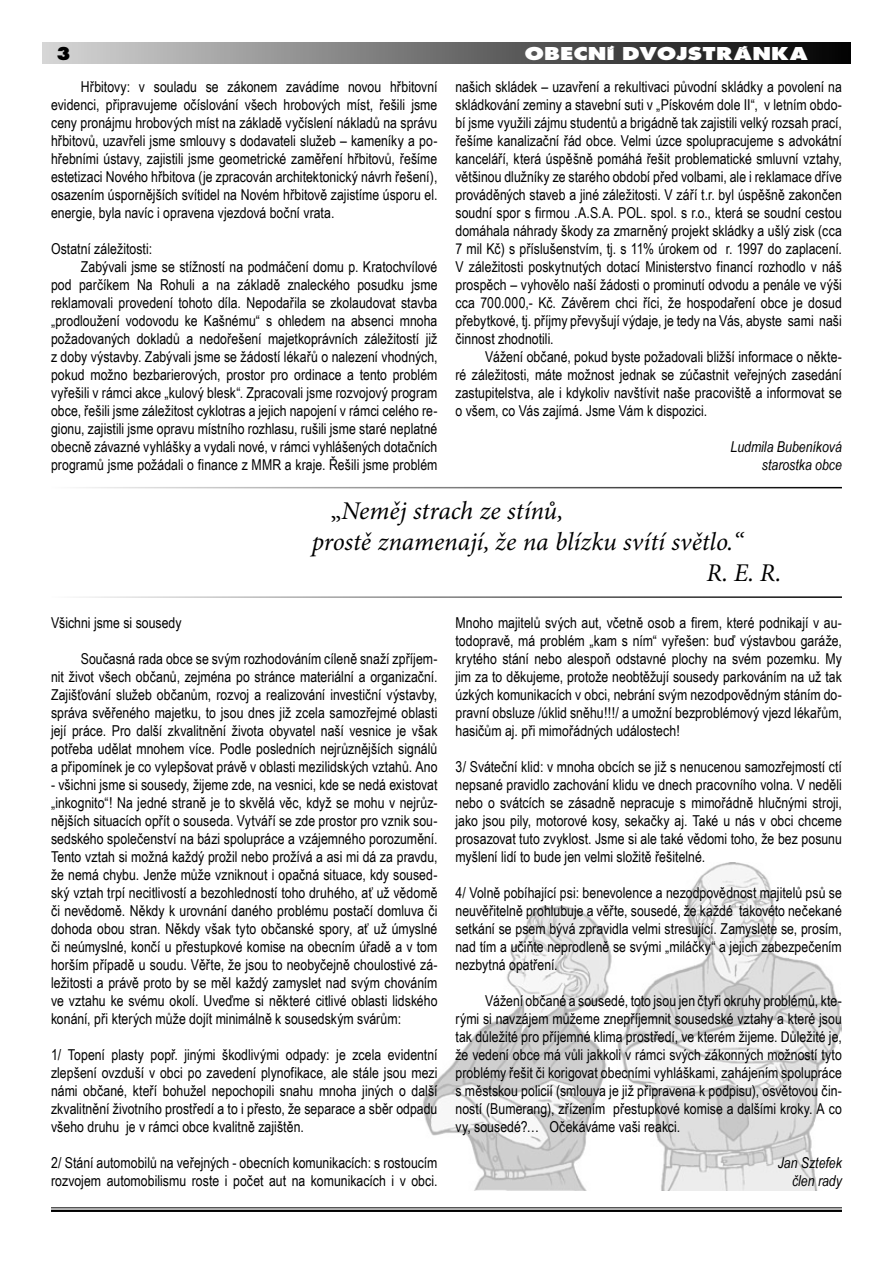
<style>
.page{position:relative;width:893px;height:1263px;background:#fff}
.page>*{position:absolute;margin:0;border:0;box-sizing:border-box;transform-origin:0 0}
.t1{font:italic 25.5px "Minion Pro";letter-spacing:-.01em;color:#000}
.t2{font:700 expanded 19.5px "Futura PCE";letter-spacing:.05em;color:#fff;scale:1.25 1}
.t3{font:700 expanded 19.5px "Futura PCE";color:#000}
.t4{font:15px/18px "Arial Narrow";color:#000;text-align:justify}
.t5{font:italic 15px/18px "Arial Narrow";color:#000;text-align:right}
.s1{font-style:normal}
</style>
<div class="page">
<hr style="left:51px;top:1207px;width:791px;height:1px;background:#000">
<hr style="left:51px;top:1210px;width:791px;height:2px;background:#000">
<div style="left:43px;top:43px;width:807px;height:21px;background:linear-gradient(to right,#d6d6d6,#020202)"></div>
<img style="left:423px;top:862px;width:419px;height:329px">
<h2 class="t3" style="left:58px;top:44px;width:14px">3</h2>
<p class="t4" style="left:51px;top:77px;width:388px;text-indent:30px">Hřbitovy: v souladu se zákonem zavádíme novou hřbitovní evidenci, připravujeme očíslování všech hrobových míst, řešili jsme ceny pronájmu hrobových míst na základě vyčíslení nákladů na správu hřbitovů, uzavřeli jsme smlouvy s dodavateli služeb – kameníky a po&shy;hřebními ústavy, zajistili jsme geometrické zaměření hřbitovů, řešíme estetizaci Nového hřbitova (je zpracován architektonický návrh řešení), osazením úspornějších svítidel na Novém hřbitově zajistíme úsporu el. energie, byla navíc i opravena vjezdová boční vrata.</p>
<p class="t4" style="left:51px;top:239px;width:103px">Ostatní záležitosti:</p>
<p class="t4" style="left:81px;top:257px;width:358px">Zabývali jsme se stížností na podmáčení domu p. Kratochvílové</p>
<p class="t4" style="left:51px;top:275px;width:388px">pod parčíkem Na Rohuli a na základě znaleckého posudku jsme</p>
<p class="t4" style="left:51px;top:293px;width:388px">reklamovali provedení tohoto díla. Nepodařila se zkolaudovat stavba</p>
<p class="t4" style="left:51px;top:311px;width:388px">„prodloužení vodovodu ke Kašnému“ s ohledem na absenci mnoha</p>
<p class="t4" style="left:51px;top:329px;width:388px">požadovaných dokladů a nedořešení majetkoprávních záležitostí již</p>
<p class="t4" style="left:51px;top:347px;width:388px">z doby výstavby. Zabývali jsme se žádostí lékařů o nalezení vhodných,</p>
<p class="t4" style="left:51px;top:365px;width:388px">pokud možno bezbarierových, prostor pro ordinace a tento problém</p>
<p class="t4" style="left:51px;top:383px;width:388px">vyřešili v rámci akce „kulový blesk“. Zpracovali jsme rozvojový program</p>
<p class="t4" style="left:51px;top:401px;width:388px">obce, řešili jsme záležitost cyklotras a jejich napojení v rámci celého re-</p>
<p class="t4" style="left:51px;top:419px;width:388px">gionu, zajistili jsme opravu místního rozhlasu, rušili jsme staré neplatné</p>
<p class="t4" style="left:51px;top:437px;width:388px">obecně závazné vyhlášky a vydali nové, v rámci vyhlášených dotačních</p>
<p class="t4" style="left:51px;top:455px;width:388px">programů jsme požádali o finance z MMR a kraje. Řešili jsme problém</p>
<h2 class="t2" style="left:525px;top:44px;width:228px">OBECNÍ DVOJSTRÁNKA</h2>
<p class="t4" style="left:455px;top:77px;width:388px">našich skládek – uzavření a rekultivaci původní skládky a povolení na skládkování zeminy a stavební suti v „Pískovém dole II“, v letním obdo&shy;bí jsme využili zájmu studentů a brigádně tak zajistili velký rozsah prací, řešíme kanalizační řád obce. Velmi úzce spolupracujeme s advokátní kanceláří, která úspěšně pomáhá řešit problematické smluvní vztahy, většinou dlužníky ze starého období před volbami, ale i reklamace dříve prováděných staveb a jiné záležitosti. V září t.r. byl úspěšně zakončen soudní spor s firmou .A.S.A. POL. spol. s r.o., která se soudní cestou domáhala náhrady škody za zmarněný projekt skládky a ušlý zisk (cca 7 mil Kč) s příslušenstvím, tj. s 11% úrokem od r. 1997 do zaplacení.<br>V záležitosti poskytnutých dotací Ministerstvo financí rozhodlo v náš prospěch – vyhovělo naší žádosti o prominutí odvodu a penále ve výši cca 700.000,- Kč. Závěrem chci říci, že hospodaření obce je dosud přebytkové, tj. příjmy převyšují výdaje, je tedy na Vás, abyste sami naši činnost zhodnotili.</p>
<p class="t4" style="left:455px;top:347px;width:388px;text-indent:30px">Vážení občané, pokud byste požadovali bližší informace o někte&shy;ré záležitosti, máte možnost jednak se zúčastnit veřejných zasedání zastupitelstva, ale i kdykoliv navštívit naše pracoviště a informovat se o všem, co Vás zajímá. Jsme Vám k dispozici.</p>
<p class="t5" style="left:730px;top:437px;width:113px">Ludmila Bubeníková starostka obce</p>
<h1 class="t1" style="left:330px;top:496px;width:234px"><span class="s1">„</span>Neměj strach ze stínů,</h1>
<h1 class="t1" style="left:312px;top:527px;width:433px">prostě znamenají, že na blízku svítí světlo.“</h1>
<h1 class="t1" style="left:706px;top:557px;width:76px">R. E. R.</h1>
<p class="t4" style="left:51px;top:613px;width:132px">Všichni jsme si sousedy</p>
<p class="t4" style="left:51px;top:649px;width:388px;text-indent:30px">Současná rada obce se svým rozhodováním cíleně snaží zpříjem&shy;nit život všech občanů, zejména po stránce materiální a organizační.<br>Zajišťování služeb občanům, rozvoj a realizování investiční výstavby, správa svěřeného majetku, to jsou dnes již zcela samozřejmé oblasti její práce. Pro další zkvalitnění života obyvatel naší vesnice je však potřeba udělat mnohem více. Podle posledních nejrůznějších signálů a připomínek je co vylepšovat právě v oblasti mezilidských vztahů. Ano</p>
<p class="t4" style="left:51px;top:775px;width:388px">- všichni jsme si sousedy, žijeme zde, na vesnici, kde se nedá existovat „inkognito“! Na jedné straně je to skvělá věc, když se mohu v nejrůz&shy;nějších situacích opřít o souseda. Vytváří se zde prostor pro vznik sou&shy;sedského společenství na bázi spolupráce a vzájemného porozumění.<br>Tento vztah si možná každý prožil nebo prožívá a asi mi dá za pravdu, že nemá chybu. Jenže může vzniknout i opačná situace, kdy soused&shy;ský vztah trpí necitlivostí a bezohledností toho druhého, ať už vědomě či nevědomě. Někdy k urovnání daného problému postačí domluva či dohoda obou stran. Někdy však tyto občanské spory, ať už úmyslné či neúmyslné, končí u přestupkové komise na obecním úřadě a v tom horším případě u soudu. Věřte, že jsou to neobyčejně choulostivé zá&shy;ležitosti a právě proto by se měl každý zamyslet nad svým chováním ve vztahu ke svému okolí. Uveďme si některé citlivé oblasti lidského konání, při kterých může dojít minimálně k sousedským svárům:</p>
<p class="t4" style="left:51px;top:1045px;width:388px">1/ Topení plasty popř. jinými škodlivými odpady: je zcela evidentní zlepšení ovzduší v obci po zavedení plynofikace, ale stále jsou mezi námi občané, kteří bohužel nepochopili snahu mnoha jiných o další zkvalitnění životního prostředí a to i přesto, že separace a sběr odpadu všeho druhu je v rámci obce kvalitně zajištěn.</p>
<p class="t4" style="left:51px;top:1153px;width:388px">2/ Stání automobilů na veřejných - obecních komunikacích: s rostoucím rozvojem automobilismu roste i počet aut na komunikacích i v obci.</p>
<p class="t4" style="left:455px;top:613px;width:388px">Mnoho majitelů svých aut, včetně osob a firem, které podnikají v au&shy;todopravě, má problém „kam s ním“ vyřešen: buď výstavbou garáže, krytého stání nebo alespoň odstavné plochy na svém pozemku. My jim za to děkujeme, protože neobtěžují sousedy parkováním na už tak úzkých komunikacích v obci, nebrání svým nezodpovědným stáním do&shy;pravní obsluze /úklid sněhu!!!/ a umožní bezproblémový vjezd lékařům, hasičům aj. při mimořádných událostech!</p>
<p class="t4" style="left:455px;top:757px;width:388px">3/ Sváteční klid: v mnoha obcích se již s nenucenou samozřejmostí ctí nepsané pravidlo zachování klidu ve dnech pracovního volna. V neděli nebo o svátcích se zásadně nepracuje s mimořádně hlučnými stroji, jako jsou pily, motorové kosy, sekačky aj. Také u nás v obci chceme prosazovat tuto zvyklost. Jsme si ale také vědomi toho, že bez posunu myšlení lidí to bude jen velmi složitě řešitelné.</p>
<p class="t4" style="left:455px;top:883px;width:388px">4/ Volně pobíhající psi: benevolence a nezodpovědnost majitelů psů se neuvěřitelně prohlubuje a věřte, sousedé, že každé takovéto nečekané setkání se psem bývá zpravidla velmi stresující. Zamyslete se, prosím, nad tím a učiňte neprodleně se svými „miláčky“ a jejich zabezpečením nezbytná opatření.</p>
<p class="t4" style="left:455px;top:991px;width:388px;text-indent:30px">Vážení občané a sousedé, toto jsou jen čtyři okruhy problémů, kte&shy;rými si navzájem můžeme znepříjemnit sousedské vztahy a které jsou tak důležité pro příjemné klima prostředí, ve kterém žijeme. Důležité je, že vedení obce má vůli jakkoli v rámci svých zákonných možností tyto problémy řešit či korigovat obecními vyhláškami, zahájením spolupráce s městskou policií (smlouva je již připravena k podpisu), osvětovou čin&shy;ností (Bumerang), zřízením přestupkové komise a dalšími kroky. A co vy, sousedé?… Očekáváme vaši reakci.</p>
<p class="t5" style="left:778px;top:1153px;width:66px">Jan Sztefek člen rady</p>
</div>
